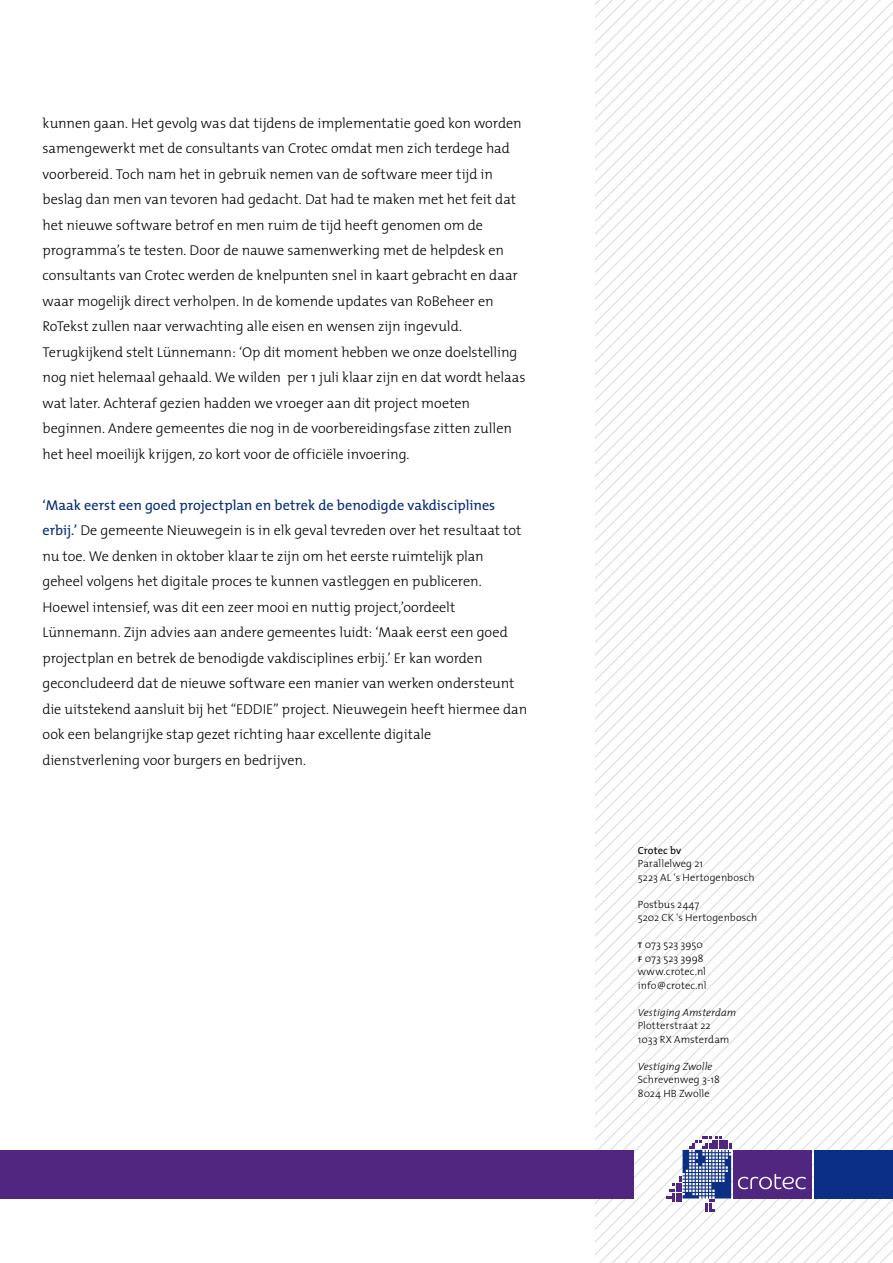
<style>
.page{position:relative;width:893px;height:1263px;background:#fff}
.page>*{position:absolute;margin:0;border:0;box-sizing:border-box;transform-origin:0 0}
.t1{font:300 14.25px/25.5px "The Mix";letter-spacing:-.005em;color:#000}
.t2{font:300 10.5px/13.5px "The Mix";letter-spacing:.005em;color:#000}
.t3{font:italic 300 10.5px "The Mix";letter-spacing:.005em;color:#000}
.t4{font:10.5px "The Mix";letter-spacing:.01em;color:#000}
.s1{font-weight:400;color:#072b79}
.s2{font-family:"The Mix Caps";font-weight:400}
</style>
<div class="page">
<svg style="left:595px;top:0;width:298px;height:1263px"></svg>
<div style="left:0;top:1150px;width:634px;height:48px;background:#502680"></div>
<svg style="left:666px;top:1137px;width:65px;height:75px"></svg>
<div style="left:733px;top:1150px;width:79px;height:48px;background:#502680"></div>
<div style="left:814px;top:1150px;width:79px;height:48px;background:#0b2f84"></div>
<svg style="left:738px;top:1174px;width:68px;height:15px"></svg>
<p class="t1" style="left:43px;top:109px;width:485px">kunnen gaan. Het gevolg was dat tijdens de implementatie goed kon worden samengewerkt met de consultants van Crotec omdat men zich terdege had voorbereid. Toch nam het in gebruik nemen van de software meer tijd in beslag dan men van tevoren had gedacht. Dat had te maken met het feit dat het nieuwe software betrof en men ruim de tijd heeft genomen om de programma’s te testen. Door de nauwe samenwerking met de helpdesk en consultants van Crotec werden de knelpunten snel in kaart gebracht en daar waar mogelijk direct verholpen. In de komende updates van RoBeheer en RoTekst zullen naar verwachting alle eisen en wensen zijn ingevuld.<br>Terugkijkend stelt Lünnemann: ‘Op dit moment hebben we onze doelstelling nog niet helemaal gehaald. We wilden per 1 juli klaar zijn en dat wordt helaas wat later. Achteraf gezien hadden we vroeger aan dit project moeten beginnen. Andere gemeentes die nog in de voorbereidingsfase zitten zullen het heel moeilijk krijgen, zo kort voor de officiële invoering.</p>
<p class="t1" style="left:43px;top:492px;width:486px"><span class="s1">‘Maak eerst een goed projectplan en betrek de benodigde vakdisciplines erbij.’</span> De gemeente Nieuwegein is in elk geval tevreden over het resultaat tot nu toe. We denken in oktober klaar te zijn om het eerste ruimtelijk plan geheel volgens het digitale proces te kunnen vastleggen en publiceren.<br>Hoewel intensief, was dit een zeer mooi en nuttig project,’oordeelt Lünnemann. Zijn advies aan andere gemeentes luidt: ‘Maak eerst een goed projectplan en betrek de benodigde vakdisciplines erbij.’ Er kan worden geconcludeerd dat de nieuwe software een manier van werken ondersteunt die uitstekend aansluit bij het “EDDIE” project. Nieuwegein heeft hiermee dan ook een belangrijke stap gezet richting haar excellente digitale dienstverlening voor burgers en bedrijven.</p>
<p class="t4" style="left:638px;top:841px;width:45px">Crotec bv</p>
<p class="t2" style="left:638px;top:857px;width:118px">Parallelweg 21<br>5223 AL ‘s Hertogenbosch</p>
<p class="t2" style="left:638px;top:897px;width:121px">Postbus 2447<br>5202 CK ‘s Hertogenbosch</p>
<p class="t2" style="left:638px;top:938px;width:70px"><span class="s2">t</span> 073 523 3950 <span class="s2">f</span> 073 523 3998 www.crotec.nl info@crotec.nl</p>
<p class="t3" style="left:638px;top:1003px;width:100px">Vestiging Amsterdam</p>
<p class="t2" style="left:638px;top:1019px;width:93px">Plotterstraat 22<br>1033 RX Amsterdam</p>
<p class="t3" style="left:638px;top:1057px;width:76px">Vestiging Zwolle</p>
<p class="t2" style="left:638px;top:1073px;width:83px">Schrevenweg 3-18<br>8024 HB Zwolle</p>
</div>
